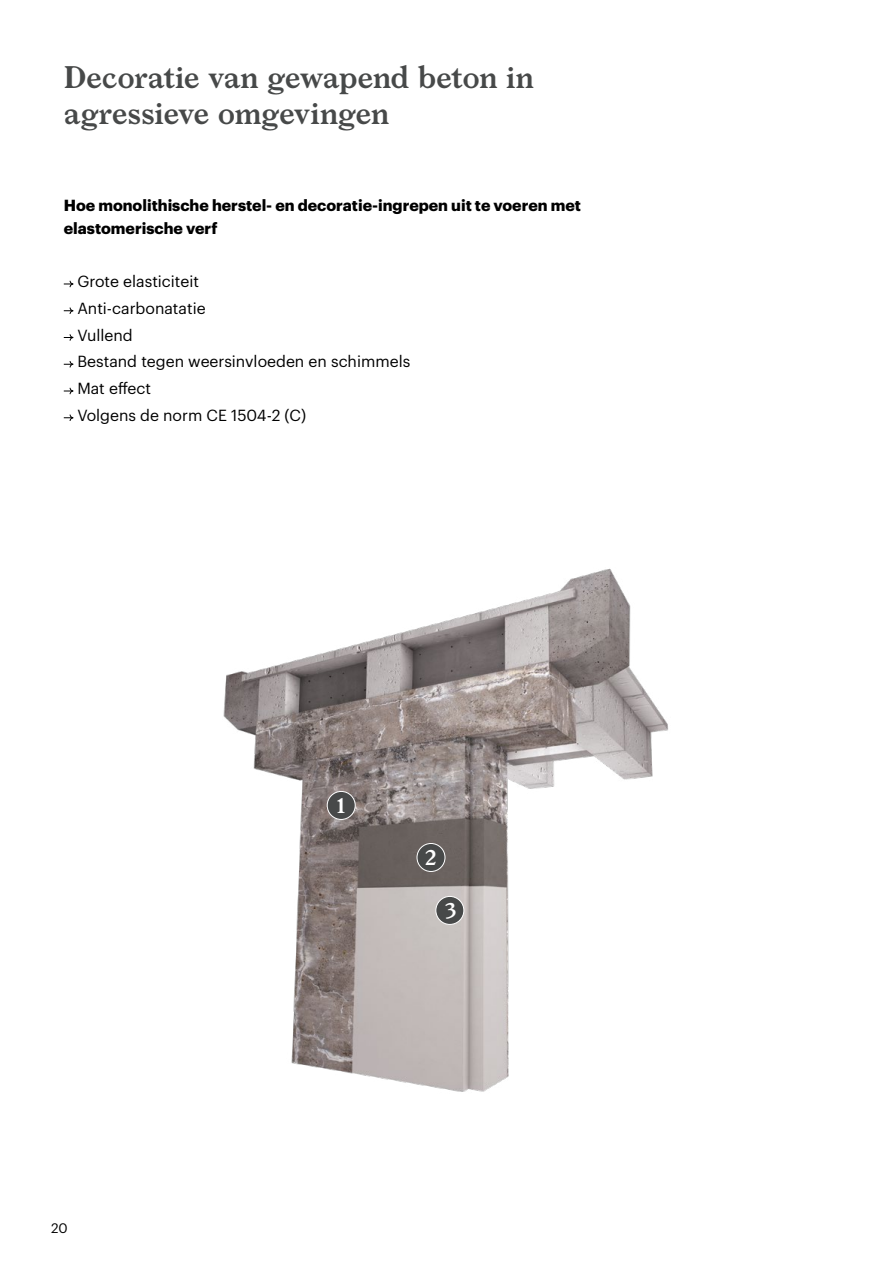
<style>
.page{position:relative;width:893px;height:1263px;background:#fff}
.page>*{position:absolute;margin:0;border:0;box-sizing:border-box;transform-origin:0 0}
.t1{font:600 30px/36px "Larish Neue";letter-spacing:-.01em;color:#474949}
.t2{font:600 20.55px "Larish Neue";color:#fff}
.t3{font:15.75px/26.7px "Graphik";color:#000}
.t4{font:700 15.75px/22.5px "Graphik";color:#000}
.t5{font:13.5px "Graphik";color:#000}
</style>
<div class="page">
<svg style="left:64px;top:280px;width:10px;height:8px"></svg>
<svg style="left:64px;top:307px;width:10px;height:7px"></svg>
<svg style="left:64px;top:334px;width:10px;height:7px"></svg>
<svg style="left:64px;top:361px;width:10px;height:7px"></svg>
<svg style="left:64px;top:387px;width:10px;height:8px"></svg>
<svg style="left:64px;top:414px;width:10px;height:7px"></svg>
<img style="left:223px;top:568px;width:445px;height:524px">
<div style="left:436px;top:896px;width:28px;height:28px;background:#474949;border-radius:50%"></div>
<div style="left:435px;top:896px;width:29px;height:29px;border:1px solid #fff;border-radius:50%"></div>
<div style="left:327px;top:791px;width:28px;height:28px;background:#474949;border-radius:50%"></div>
<div style="left:327px;top:791px;width:29px;height:29px;border:1px solid #fff;border-radius:50%"></div>
<div style="left:417px;top:843px;width:28px;height:28px;background:#474949;border-radius:50%"></div>
<div style="left:417px;top:843px;width:28px;height:29px;border:1px solid #fff;border-radius:50%"></div>
<h1 class="t1" style="left:64px;top:56px;width:472px">Decoratie van gewapend beton in agressieve omgevingen</h1>
<p class="t4" style="left:64px;top:193px;width:519px">Hoe monolithische herstel- en decoratie-ingrepen uit te voeren met elastomerische verf</p>
<p class="t3" style="left:77px;top:267px;width:334px">Grote elasticiteit<br>Anti-carbonatatie<br>Vullend<br>Bestand tegen weersinvloeden en schimmels<br>Mat effect<br>Volgens de norm CE 1504-2 (C)</p>
<p class="t5" style="left:51px;top:1218px;width:18px">20</p>
<h2 class="t2" style="left:336px;top:789px;width:11px">1</h2>
<h2 class="t2" style="left:425px;top:841px;width:13px">2</h2>
<h2 class="t2" style="left:445px;top:894px;width:13px">3</h2>
</div>
